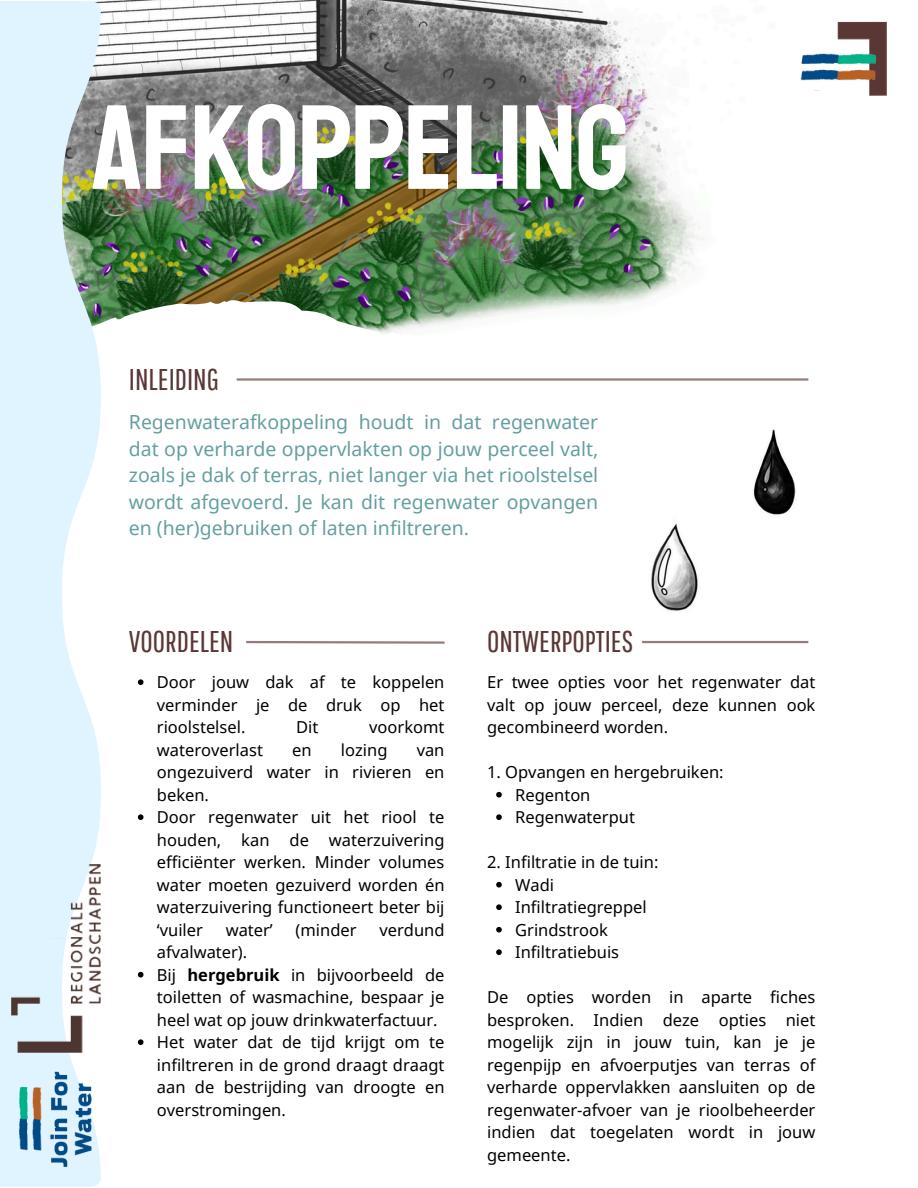
<style>
.page{position:relative;width:918px;height:1188px;background:#fff}
.page>*{position:absolute;margin:0;border:0;box-sizing:border-box;transform-origin:0 0}
.t1{font:120px "Staatliches";letter-spacing:-.015em;color:#fff}
.t2{font:30px "Pathway Gothic One";color:#5a3735}
.t3{font:19.5px/26.5px "Noto Sans";color:#659f9f;text-align:justify}
.t4{font:16.5px/22.5px "Noto Sans";color:#000;text-align:justify}
.s1{font-weight:700}
</style>
<div class="page">
<img style="left:101px;top:0;width:786px;height:334px">
<svg style="left:0;top:1px;width:101px;height:1186px;fill:#dff4ff"></svg>
<img style="left:11px;top:865px;width:90px;height:322px">
<hr style="left:237px;top:378px;width:571px;height:3px;background:#937d7b">
<svg style="left:246px;top:640px;width:199px;height:4px"></svg>
<hr style="left:642px;top:641px;width:166px;height:2px;background:#937d7b">
<img style="left:651px;top:429px;width:145px;height:183px">
<img style="left:837px;top:22px;width:50px;height:74px">
<img style="left:757px;top:43px;width:130px;height:47px">
<svg style="left:138px;top:679px;width:6px;height:6px"></svg>
<svg style="left:138px;top:814px;width:6px;height:6px"></svg>
<svg style="left:138px;top:972px;width:6px;height:6px"></svg>
<svg style="left:138px;top:1039px;width:6px;height:6px"></svg>
<svg style="left:496px;top:792px;width:6px;height:6px"></svg>
<svg style="left:496px;top:814px;width:6px;height:6px"></svg>
<svg style="left:496px;top:882px;width:6px;height:6px"></svg>
<svg style="left:496px;top:904px;width:6px;height:6px"></svg>
<svg style="left:496px;top:927px;width:6px;height:6px"></svg>
<svg style="left:496px;top:949px;width:6px;height:6px"></svg>
<p class="t1" style="left:92px;top:75px;width:539px">AFKOPPELING</p>
<p class="t2" style="left:129px;top:361px;width:92px">INLEIDING</p>
<p class="t3" style="left:129px;top:409px;width:471px">Regenwaterafkoppeling houdt in dat regenwater dat op verharde oppervlakten op jouw perceel valt, zoals je dak of terras, niet langer via het rioolstelsel wordt afgevoerd. Je kan dit regenwater opvangen en (her)gebruiken of laten infiltreren.</p>
<p class="t2" style="left:129px;top:624px;width:106px">VOORDELEN</p>
<p class="t4" style="left:157px;top:671px;width:289px">Door jouw dak af te koppelen verminder je de druk op het rioolstelsel.</p>
<p class="t4" style="left:296px;top:716px;width:24px">Dit</p>
<p class="t4" style="left:369px;top:716px;width:77px">voorkomt</p>
<p class="t4" style="left:157px;top:738px;width:108px">wateroverlast</p>
<p class="t4" style="left:292px;top:738px;width:21px">en</p>
<p class="t4" style="left:341px;top:738px;width:48px">lozing</p>
<p class="t4" style="left:157px;top:738px;width:289px;text-indent:260px">van ongezuiverd water in rivieren en beken.</p>
<p class="t4" style="left:157px;top:806px;width:289px">Door regenwater uit het riool te houden, kan de waterzuivering efficiënter werken. Minder volumes water moeten gezuiverd worden én waterzuivering functioneert beter bij ‘vuiler</p>
<p class="t4" style="left:226px;top:918px;width:49px">water’</p>
<p class="t4" style="left:296px;top:918px;width:63px">(minder</p>
<p class="t4" style="left:379px;top:918px;width:67px">verdund</p>
<p class="t4" style="left:157px;top:941px;width:92px">afvalwater).</p>
<p class="t4" style="left:157px;top:963px;width:289px">Bij <span class="s1">hergebruik</span> in bijvoorbeeld de toiletten of wasmachine, bespaar je heel wat op jouw drinkwaterfactuur.</p>
<h3 class="t4" style="left:157px;top:1031px;width:289px">Het water dat de tijd krijgt om te infiltreren in de grond draagt draagt aan de bestrijding van droogte en overstromingen.</h3>
<p class="t2" style="left:487px;top:624px;width:148px">ONTWERPOPTIES</p>
<p class="t4" style="left:487px;top:671px;width:330px">Er twee opties voor het regenwater dat valt op jouw perceel, deze kunnen ook gecombineerd worden.</p>
<p class="t4" style="left:487px;top:761px;width:238px">1. Opvangen en hergebruiken:</p>
<p class="t4" style="left:515px;top:783px;width:77px">Regenton</p>
<p class="t4" style="left:515px;top:806px;width:121px">Regenwaterput</p>
<p class="t4" style="left:487px;top:851px;width:173px">2. Infiltratie in de tuin:</p>
<p class="t4" style="left:515px;top:873px;width:40px">Wadi</p>
<p class="t4" style="left:515px;top:896px;width:133px">Infiltratiegreppel</p>
<p class="t4" style="left:515px;top:918px;width:94px">Grindstrook</p>
<p class="t4" style="left:515px;top:941px;width:105px">Infiltratiebuis</p>
<p class="t4" style="left:487px;top:986px;width:330px">De opties worden in aparte fiches besproken. Indien deze opties niet mogelijk zijn in jouw tuin, kan je je regenpijp en afvoerputjes van terras of verharde oppervlakken aansluiten op de regenwater-afvoer van je rioolbeheerder indien dat toegelaten wordt in jouw gemeente.</p>
</div>
